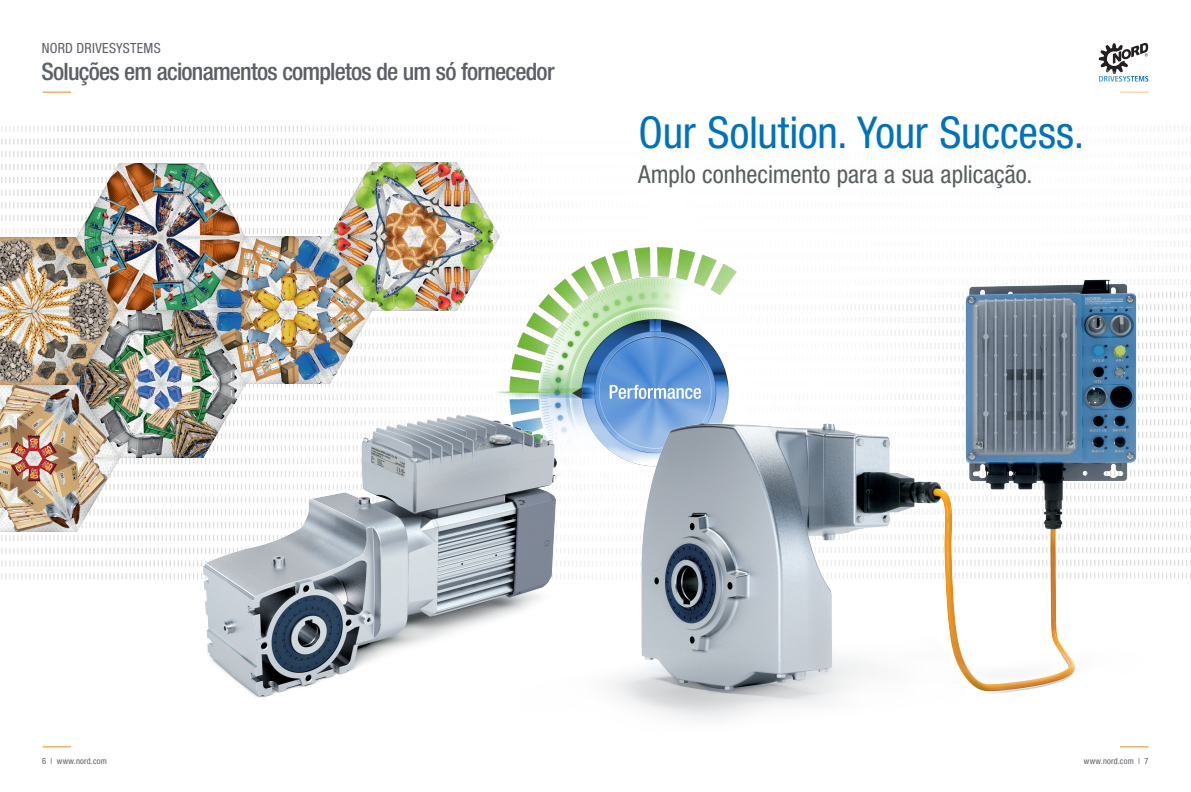
<style>
.page{position:relative;width:1191px;height:792px;background:#fff}
.page>*{position:absolute;margin:0;border:0;box-sizing:border-box;transform-origin:0 0}
.t1{font:condensed 44px "Helvetica Neue LT Std";letter-spacing:-.005em;color:#0072bc}
.t2{font:condensed 24.7px "Helvetica Neue LT Std";color:#595e60}
.t3{font:500 condensed 24px "Helvetica Neue LT Std";letter-spacing:-.03em;color:#5b5f66}
.t4{font:condensed 14px "Helvetica Neue LT Std";letter-spacing:.02em;color:#5b5f66}
.t5{font:condensed 8.5px "Helvetica Neue LT Std";letter-spacing:.02em;color:#5b5f66}
</style>
<div class="page">
<svg style="left:43px;top:746px;width:28px;height:1px"></svg>
<svg style="left:1120px;top:746px;width:28px;height:1px"></svg>
<svg style="left:43px;top:92px;width:28px;height:1px"></svg>
<svg style="left:1098px;top:43px;width:50px;height:16px"></svg>
<img style="left:0;top:125px;width:458px;height:454px">
<img style="left:1162px;top:304px;width:29px;height:275px">
<img style="left:122px;top:346px;width:287px;height:352px">
<img style="left:0;top:237px;width:119px;height:294px">
<img style="left:246px;top:237px;width:126px;height:147px">
<img style="left:330px;top:163px;width:134px;height:147px">
<img style="left:76px;top:164px;width:170px;height:294px">
<svg style="left:1098px;top:59px;width:93px;height:209px"></svg>
<img style="left:409px;top:174px;width:753px;height:546px">
<p class="t4" style="left:42px;top:40px;width:120px">NORD DRIVESYSTEMS</p>
<p class="t3" style="left:41px;top:57px;width:514px">Soluções em acionamentos completos de um só fornecedor</p>
<p class="t1" style="left:638px;top:106px;width:447px">Our Solution. Your Success.</p>
<p class="t2" style="left:638px;top:160px;width:396px">Amplo conhecimento para a sua aplicação.</p>
<p class="t5" style="left:42px;top:756px;width:66px">6 | www.nord.com</p>
<p class="t5" style="left:1083px;top:756px;width:66px">www.nord.com | 7</p>
</div>
